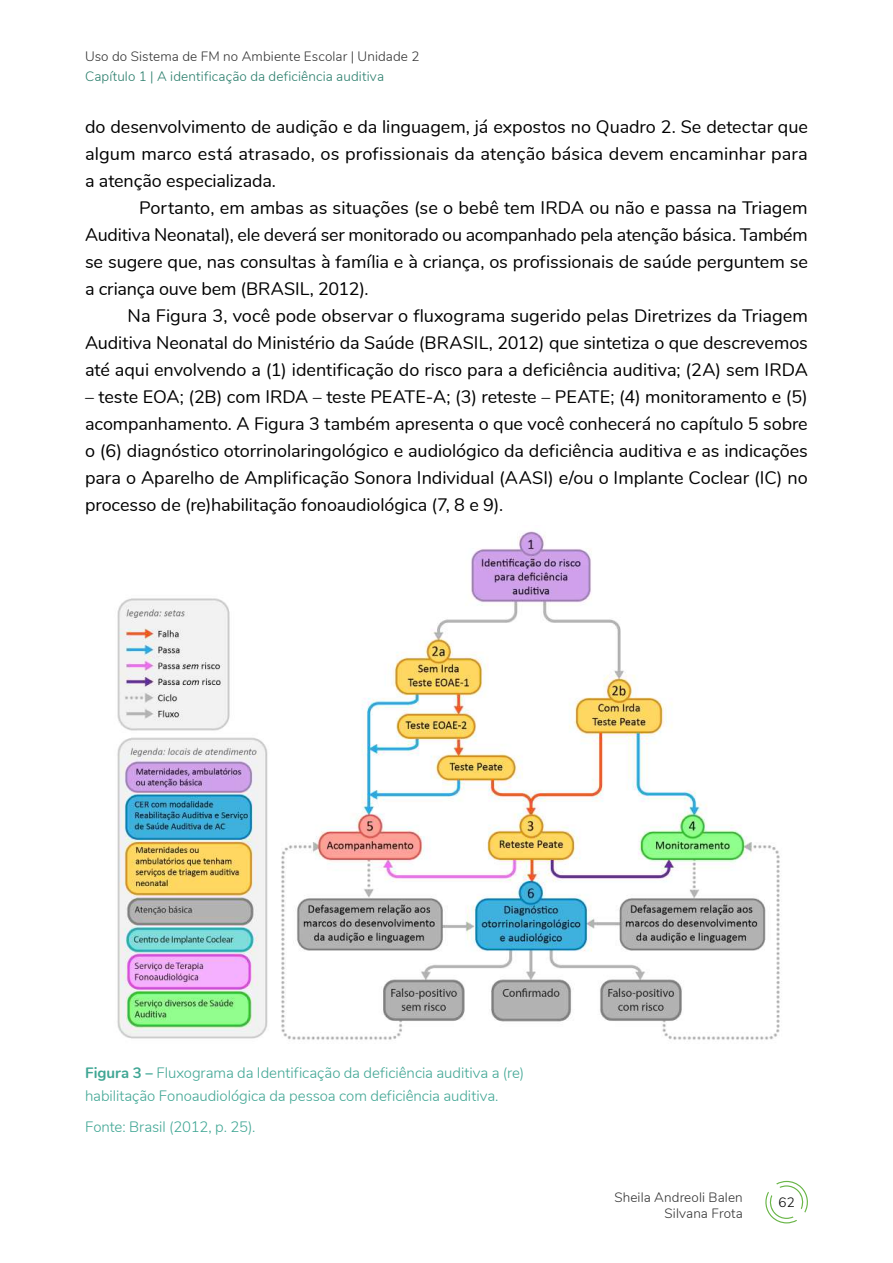
<style>
.page{position:relative;width:893px;height:1263px;background:#fff}
.page>*{position:absolute;margin:0;border:0;box-sizing:border-box;transform-origin:0 0}
.t1{font:18px/27px "Nunito";letter-spacing:-.005em;color:#000;text-align:justify}
.t2{font:300 15px/22.5px "Nunito";color:#40a694}
.t3{font:300 13.5px/16.2px "Nunito";letter-spacing:.01em;color:#333;text-align:right}
.t4{font:300 13.5px "Nunito";letter-spacing:.01em;color:#297d6b}
.t5{font:300 13.5px "Nunito";color:#000}
.s1{font-weight:700}
</style>
<div class="page">
<svg style="left:765px;top:1181px;width:43px;height:42px"></svg>
<img style="left:117px;top:531px;width:663px;height:509px">
<p class="t3" style="left:85px;top:47px;width:336px">Uso do Sistema de FM no Ambiente Escolar | Unidade 2</p>
<p class="t4" style="left:85px;top:66px;width:301px">Capítulo 1 | A identificação da deficiência auditiva</p>
<p class="t1" style="left:85px;top:113px;width:724px">do desenvolvimento de audição e da linguagem, já expostos no Quadro 2. Se detectar que algum marco está atrasado, os profissionais da atenção básica devem encaminhar para a atenção especializada.</p>
<p class="t1" style="left:85px;top:194px;width:724px;text-indent:54px">Portanto, em ambas as situações (se o bebê tem IRDA ou não e passa na Triagem Auditiva Neonatal), ele deverá ser monitorado ou acompanhado pela atenção básica. Também se sugere que, nas consultas à família e à criança, os profissionais de saúde perguntem se a criança ouve bem (BRASIL, 2012).</p>
<p class="t1" style="left:85px;top:302px;width:724px;text-indent:43px">Na Figura 3, você pode observar o fluxograma sugerido pelas Diretrizes da Triagem Auditiva Neonatal do Ministério da Saúde (BRASIL, 2012) que sintetiza o que descrevemos até aqui envolvendo a (1) identificação do risco para a deficiência auditiva; (2A) sem IRDA</p>
<p class="t1" style="left:85px;top:383px;width:724px">– teste EOA; (2B) com IRDA – teste PEATE-A; (3) reteste – PEATE; (4) monitoramento e (5) acompanhamento. A Figura 3 também apresenta o que você conhecerá no capítulo 5 sobre o (6) diagnóstico otorrinolaringológico e audiológico da deficiência auditiva e as indicações para o Aparelho de Amplificação Sonora Individual (AASI) e/ou o Implante Coclear (IC) no processo de (re)habilitação fonoaudiológica (7, 8 e 9).</p>
<p class="t2" style="left:85px;top:1061px;width:441px"><span class="s1">Figura 3 –</span> Fluxograma da Identificação da deficiência auditiva a (re) habilitação Fonoaudiológica da pessoa com deficiência auditiva.</p>
<p class="t2" style="left:85px;top:1115px;width:172px">Fonte: Brasil (2012, p. 25).</p>
<p class="t3" style="left:614px;top:1188px;width:130px">Sheila Andreoli Balen<br>Silvana Frota</p>
<p class="t5" style="left:778px;top:1193px;width:18px">62</p>
</div>
